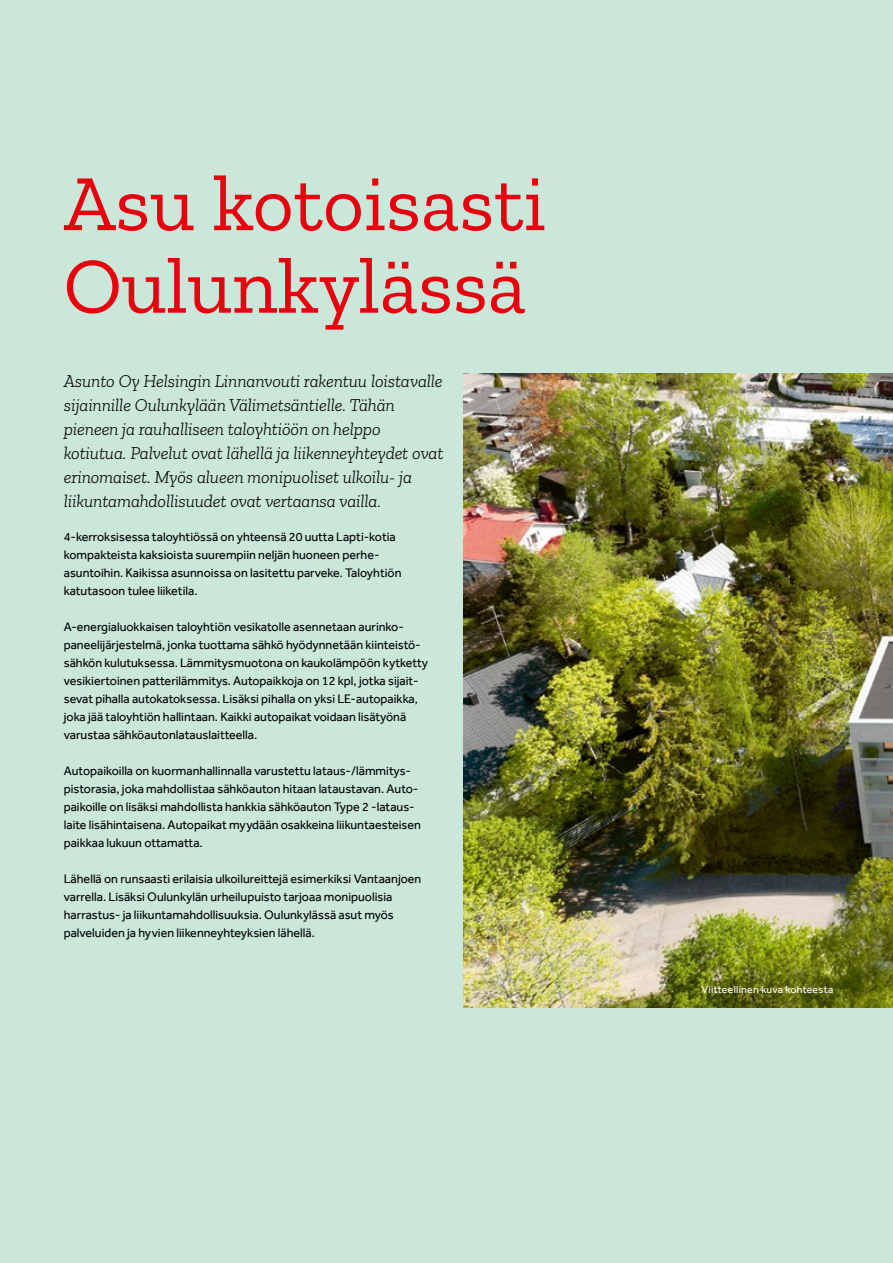
<style>
.page{position:relative;width:893px;height:1263px;background:#cae7da}
.page>*{position:absolute;margin:0;border:0;box-sizing:border-box;transform-origin:0 0}
.t1{font:79.5px/82.5px "Zilla Slab";color:#e7000e}
.t2{font:italic 300 18px/24px "Zilla Slab";letter-spacing:-.01em;color:#000}
.t3{font:12.75px/18px "Effra";color:#000}
.t4{font:10.5px "Effra";letter-spacing:.025em;color:#fff}
</style>
<div class="page">
<img style="left:463px;top:373px;width:430px;height:635px">
<h1 class="t1" style="left:64px;top:163px;width:484px">Asu kotoisasti<br>Oulunkylässä</h1>
<p class="t2" style="left:64px;top:369px;width:381px">Asunto Oy Helsingin Linnanvouti rakentuu loistavalle sijainnille Oulunkylään Välimetsäntielle. Tähän pieneen ja rauhalliseen taloyhtiöön on helppo kotiutua. Palvelut ovat lähellä ja liikenneyhteydet ovat erinomaiset. Myös alueen monipuoliset ulkoilu- ja liikuntamahdollisuudet ovat vertaansa vailla.</p>
<p class="t3" style="left:64px;top:528px;width:339px">4-kerroksisessa taloyhtiössä on yhteensä 20 uutta Lapti-kotia kompakteista kaksioista suurempiin neljän huoneen perhe&shy;asuntoihin. Kaikissa asunnoissa on lasitettu parveke. Taloyhtiön katutasoon tulee liiketila.</p>
<p class="t3" style="left:64px;top:618px;width:366px">A-energialuokkaisen taloyhtiön vesikatolle asennetaan aurinko&shy;paneelijärjestelmä, jonka tuottama sähkö hyödynnetään kiinteistö&shy;sähkön kulutuksessa. Lämmitysmuotona on kaukolämpöön kytketty vesikiertoinen patterilämmitys. Autopaikkoja on 12 kpl, jotka sijait&shy;sevat pihalla autokatoksessa. Lisäksi pihalla on yksi LE-autopaikka, joka jää taloyhtiön hallintaan. Kaikki autopaikat voidaan lisätyönä varustaa sähköautonlatauslaitteella.</p>
<p class="t3" style="left:64px;top:762px;width:359px">Autopaikoilla on kuormanhallinnalla varustettu lataus-/lämmitys&shy;pistorasia, joka mahdollistaa sähköauton hitaan lataustavan. Auto&shy;paikoille on lisäksi mahdollista hankkia sähköauton Type 2 -lataus&shy;laite lisähintaisena. Autopaikat myydään osakkeina liikuntaesteisen paikkaa lukuun ottamatta.</p>
<p class="t3" style="left:64px;top:870px;width:359px">Lähellä on runsaasti erilaisia ulkoilureittejä esimerkiksi Vantaanjoen varrella. Lisäksi Oulunkylän urheilupuisto tarjoaa monipuolisia harrastus- ja liikuntamahdollisuuksia. Oulunkylässä asut myös palveluiden ja hyvien liikenneyhteyksien lähellä.</p>
<p class="t4" style="left:702px;top:983px;width:133px">Viitteellinen kuva kohteesta</p>
</div>
